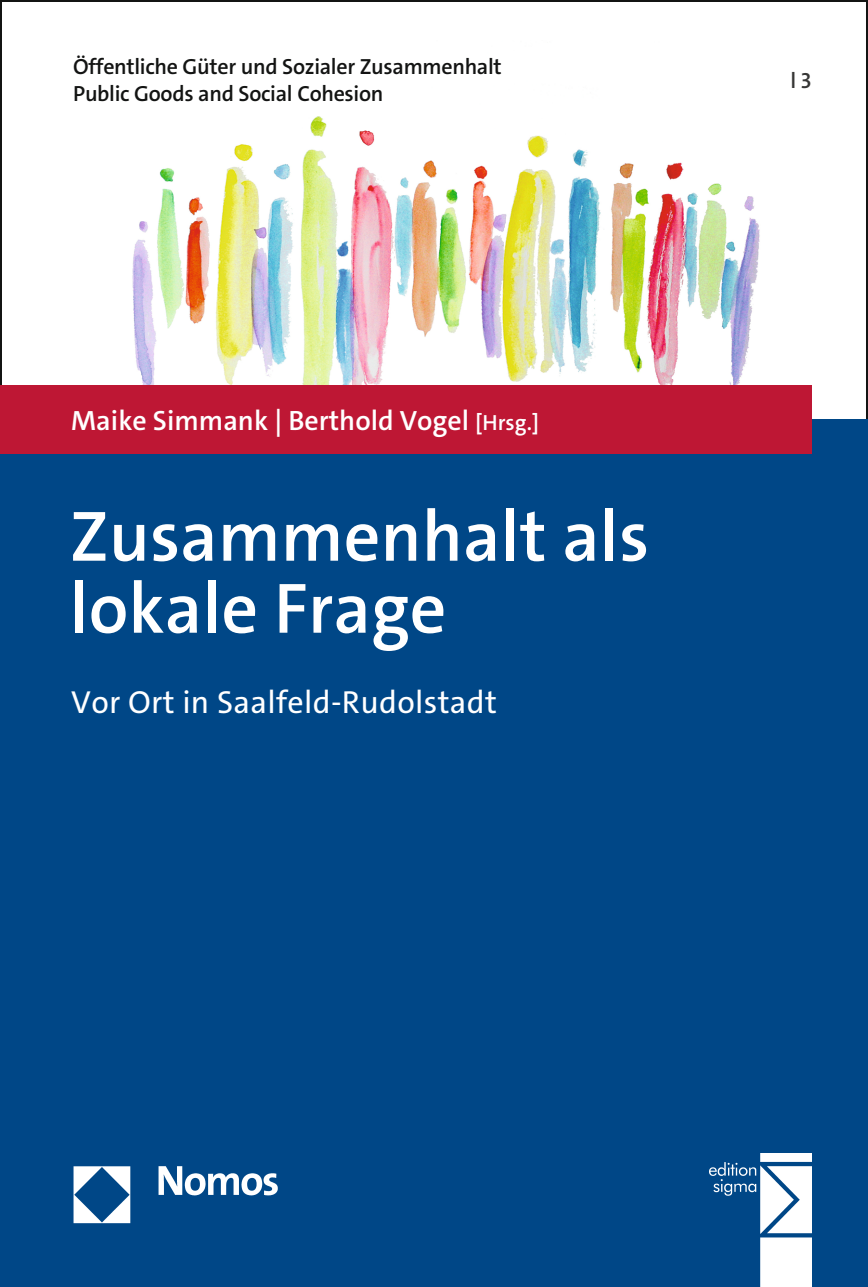
<style>
.page{position:relative;width:868px;height:1287px;background:#fff}
.page>*{position:absolute;margin:0;border:0;box-sizing:border-box;transform-origin:0 0}
.t1{font:600 72px/72px "The Sans C5";color:#fff}
.t2{font:32px "The Sans C5";letter-spacing:.01em;color:#fff}
.t3{font:600 28px "The Sans C5";color:#fff}
.t4{font:600 22px/26.4px "The Sans C5";letter-spacing:-.015em;color:#131413}
.t5{font:600 22px "The Sans C5";color:#373736}
.s1{font-size:22px}
</style>
<div class="page">
<img style="left:4px;top:116px;width:858px;height:304px">
<div style="left:0;top:420px;width:867px;height:867px;background:#004787"></div>
<div style="left:0;top:386px;width:811px;height:68px;background:#be1734"></div>
<img style="left:73px;top:1166px;width:205px;height:58px">
<img style="left:709px;top:1154px;width:102px;height:133px">
<p class="t4" style="left:73px;top:54px;width:430px">Öffentliche Güter und Sozialer Zusammenhalt<br>Public Goods and Social Cohesion</p>
<p class="t3" style="left:71px;top:403px;width:469px">Maike Simmank | Berthold Vogel <span class="s1">[Hrsg.]</span></p>
<h1 class="t1" style="left:70px;top:501px;width:581px">Zusammenhalt als lokale Frage</h1>
<h2 class="t2" style="left:71px;top:681px;width:427px">Vor Ort in Saalfeld-Rudolstadt</h2>
<p class="t5" style="left:790px;top:66px;width:23px">l3</p>
</div>
